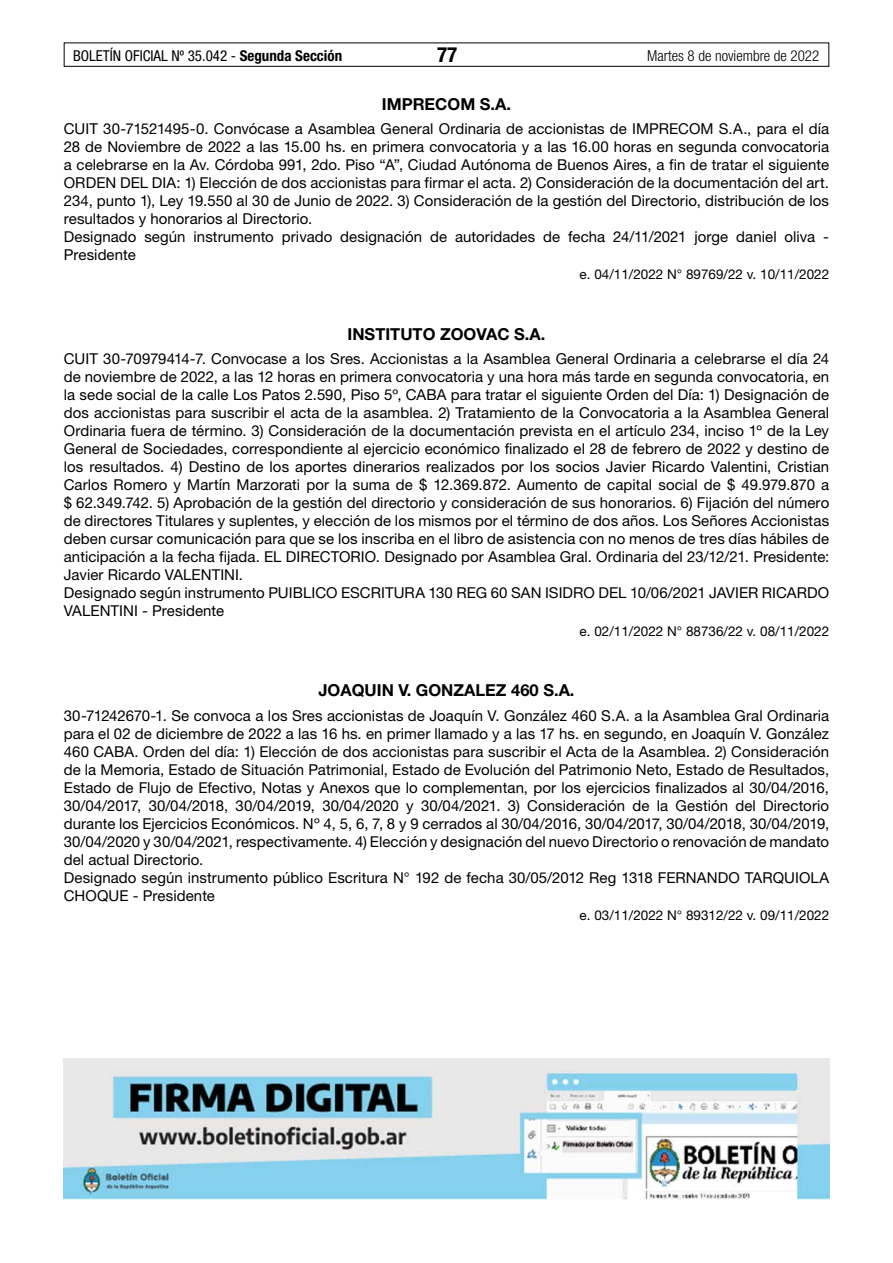
<style>
.page{position:relative;width:893px;height:1263px;background:#fff}
.page>*{position:absolute;margin:0;border:0;box-sizing:border-box;transform-origin:0 0}
.t1{font:700 condensed 21px "Helvetica Neue LT Std";color:#000}
.t2{font:700 16.5px "Helvetica Neue LT Std";color:#000}
.t3{font:15px/18px "Helvetica Neue LT Std";letter-spacing:.005em;color:#000}
.t4{font:condensed 15px "Helvetica Neue LT Std";color:#000}
.t5{font:300 condensed 15px "Helvetica Neue LT Std";color:#000}
.t6{font:13.5px "Helvetica Neue LT Std";color:#000}
.s1{font-weight:700}
</style>
<div class="page">
<div style="left:64px;top:43px;width:765px;height:24px;border:1px solid #000"></div>
<img style="left:64px;top:1059px;width:765px;height:140px">
<p class="t4" style="left:73px;top:47px;width:271px">BOLETÍN OFICIAL Nº 35.042 - <span class="s1">Segunda Sección</span></p>
<h1 class="t1" style="left:437px;top:42px;width:22px">77</h1>
<p class="t5" style="left:647px;top:47px;width:174px">Martes 8 de noviembre de 2022</p>
<p class="t2" style="left:382px;top:93px;width:131px">IMPRECOM S.A.</p>
<p class="t3" style="left:64px;top:119px;width:767px">CUIT 30-71521495-0. Convócase a Asamblea General Ordinaria de accionistas de IMPRECOM S.A., para el día 28 de Noviembre de 2022 a las 15.00 hs. en primera convocatoria y a las 16.00 horas en segunda convocatoria a celebrarse en la Av. Córdoba 991, 2do. Piso “A”, Ciudad Autónoma de Buenos Aires, a fin de tratar el siguiente ORDEN DEL DIA: 1) Elección de dos accionistas para firmar el acta. 2) Consideración de la documentación del art.<br>234, punto 1), Ley 19.550 al 30 de Junio de 2022. 3) Consideración de la gestión del Directorio, distribución de los resultados y honorarios al Directorio.<br>Designado según instrumento privado designación de autoridades de fecha 24/11/2021 jorge daniel oliva - Presidente</p>
<p class="t6" style="left:580px;top:267px;width:251px">e. 04/11/2022 N° 89769/22 v. 10/11/2022</p>
<p class="t2" style="left:348px;top:324px;width:199px">INSTITUTO ZOOVAC S.A.</p>
<p class="t3" style="left:64px;top:350px;width:767px">CUIT 30-70979414-7. Convocase a los Sres. Accionistas a la Asamblea General Ordinaria a celebrarse el día 24 de noviembre de 2022, a las 12 horas en primera convocatoria y una hora más tarde en segunda convocatoria, en la sede social de la calle Los Patos 2.590, Piso 5º, CABA para tratar el siguiente Orden del Día: 1) Designación de dos accionistas para suscribir el acta de la asamblea. 2) Tratamiento de la Convocatoria a la Asamblea General Ordinaria fuera de término. 3) Consideración de la documentación prevista en el artículo 234, inciso 1º de la Ley General de Sociedades, correspondiente al ejercicio económico finalizado el 28 de febrero de 2022 y destino de los resultados. 4) Destino de los aportes dinerarios realizados por los socios Javier Ricardo Valentini, Cristian Carlos Romero y Martín Marzorati por la suma de $ 12.369.872. Aumento de capital social de $ 49.979.870 a $ 62.349.742. 5) Aprobación de la gestión del directorio y consideración de sus honorarios. 6) Fijación del número de directores Titulares y suplentes, y elección de los mismos por el término de dos años. Los Señores Accionistas deben cursar comunicación para que se los inscriba en el libro de asistencia con no menos de tres días hábiles de anticipación a la fecha fijada. EL DIRECTORIO. Designado por Asamblea Gral. Ordinaria del 23/12/21. Presidente:<br>Javier Ricardo VALENTINI.<br>Designado según instrumento PUIBLICO ESCRITURA 130 REG 60 SAN ISIDRO DEL 10/06/2021 JAVIER RICARDO VALENTINI - Presidente</p>
<p class="t6" style="left:580px;top:623px;width:251px">e. 02/11/2022 N° 88736/22 v. 08/11/2022</p>
<p class="t2" style="left:318px;top:680px;width:258px">JOAQUIN V. GONZALEZ 460 S.A.</p>
<p class="t3" style="left:64px;top:706px;width:767px">30-71242670-1. Se convoca a los Sres accionistas de Joaquín V. González 460 S.A. a la Asamblea Gral Ordinaria para el 02 de diciembre de 2022 a las 16 hs. en primer llamado y a las 17 hs. en segundo, en Joaquín V. González 460 CABA. Orden del día: 1) Elección de dos accionistas para suscribir el Acta de la Asamblea. 2) Consideración de la Memoria, Estado de Situación Patrimonial, Estado de Evolución del Patrimonio Neto, Estado de Resultados, Estado de Flujo de Efectivo, Notas y Anexos que lo complementan, por los ejercicios finalizados al 30/04/2016, 30/04/2017, 30/04/2018, 30/04/2019, 30/04/2020 y 30/04/2021. 3) Consideración de la Gestión del Directorio durante los Ejercicios Económicos. Nº 4, 5, 6, 7, 8 y 9 cerrados al 30/04/2016, 30/04/2017, 30/04/2018, 30/04/2019, 30/04/2020 y 30/04/2021, respectivamente. 4) Elección y designación del nuevo Directorio o renovación de mandato del actual Directorio.<br>Designado según instrumento público Escritura N° 192 de fecha 30/05/2012 Reg 1318 FERNANDO TARQUIOLA CHOQUE - Presidente</p>
<p class="t6" style="left:580px;top:907px;width:251px">e. 03/11/2022 N° 89312/22 v. 09/11/2022</p>
</div>
